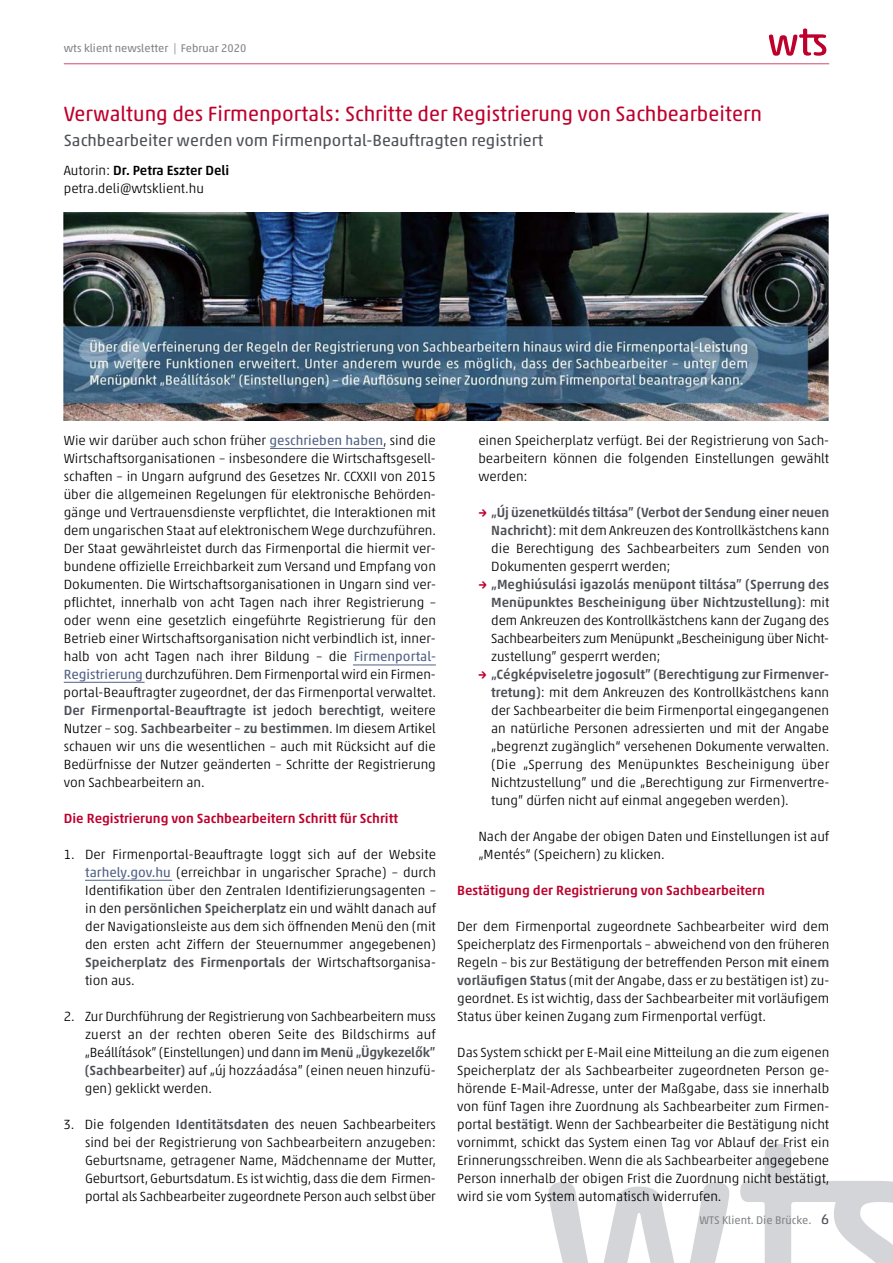
<style>
.page{position:relative;width:893px;height:1263px;background:#fff}
.page>*{position:absolute;margin:0;border:0;box-sizing:border-box;transform-origin:0 0}
.t1{font:21px "Akko Rounded Pro";color:#be002d}
.t2{font:16.5px "Akko Rounded Pro";color:#4e5157}
.t3{font:300 13.5px/18px "Akko Pro";color:#000;text-align:justify}
.t4{font:500 13.5px "Akko Pro";color:#be002d}
.t5{font:11.25px "Akko Pro";color:#838589}
.s1{font-weight:500}
.s2{font-weight:400;color:#516184}
.s3{font-weight:500;color:#4e5157}
.s4{font-family:"Akko Rounded Pro";font-weight:500;color:#be002d}
.s5{font-size:14.25px;color:#4e5157}
</style>
<div class="page">
<hr style="left:64px;top:64px;width:765px;height:1px;background:#d24d6c">
<svg style="left:769px;top:29px;width:57px;height:27px"></svg>
<svg style="left:549px;top:1182px;width:180px;height:81px"></svg>
<svg style="left:740px;top:1144px;width:153px;height:119px"></svg>
<img style="left:64px;top:213px;width:765px;height:208px">
<hr style="left:353px;top:664px;width:83px;height:1px;background:#516184">
<hr style="left:270px;top:448px;width:115px;height:1px;background:#516184">
<hr style="left:64px;top:682px;width:81px;height:1px;background:#516184">
<hr style="left:85px;top:880px;width:87px;height:1px;background:#516184">
<p class="t5" style="left:64px;top:42px;width:184px">wts klient newsletter | Februar 2020</p>
<h1 class="t1" style="left:64px;top:101px;width:700px">Verwaltung des Firmenportals: Schritte der Registrierung von Sachbearbeitern</h1>
<p class="t2" style="left:64px;top:130px;width:481px">Sachbearbeiter werden vom Firmenportal-Beauftragten registriert</p>
<p class="t3" style="left:64px;top:161px;width:167px">Autorin: <span class="s1">Dr. Petra Eszter Deli </span>petra.deli@wtsklient.hu</p>
<p class="t3" style="left:64px;top:431px;width:374px">Wie wir darüber auch schon früher <span class="s2">geschrieben haben</span>, sind die Wirtschaftsorganisationen – insbesondere die Wirtschaftsgesell&shy;schaften – in Ungarn aufgrund des Gesetzes Nr. CCXXII von 2015 über die allgemeinen Regelungen für elektronische Behörden&shy;gänge und Vertrauensdienste verpflichtet, die Interaktionen mit dem ungarischen Staat auf elektronischem Wege durchzuführen.<br>Der Staat gewährleistet durch das Firmenportal die hiermit ver&shy;bundene offizielle Erreichbarkeit zum Versand und Empfang von Dokumenten. Die Wirtschaftsorganisationen in Ungarn sind ver&shy;pflichtet, innerhalb von acht Tagen nach ihrer Registrierung – oder wenn eine gesetzlich eingeführte Registrierung für den Betrieb einer Wirtschaftsorganisation nicht verbindlich ist, inner&shy;halb von acht Tagen nach ihrer Bildung – die <span class="s2">Firmenportal-Registrierung</span> durchzuführen. Dem Firmenportal wird ein Firmen&shy;portal-Beauftragter zugeordnet, der das Firmenportal verwaltet.<br><span class="s3">Der Firmenportal-Beauftragte ist</span> jedoch <span class="s3">berechtigt</span>, weitere Nutzer – sog. <span class="s3">Sachbearbeiter</span> – <span class="s3">zu bestimmen</span>. Im diesem Artikel schauen wir uns die wesentlichen – auch mit Rücksicht auf die Bedürfnisse der Nutzer geänderten – Schritte der Registrierung von Sachbearbeitern an.</p>
<p class="t4" style="left:64px;top:810px;width:336px">Die Registrierung von Sachbearbeitern Schritt für Schritt</p>
<p class="t3" style="left:85px;top:845px;width:353px;text-indent:-21px">1. Der Firmenportal-Beauftragte loggt sich auf der Website <span class="s2">tarhely.gov.hu</span> (erreichbar in ungarischer Sprache) – durch Identifikation über den Zentralen Identifizierungsagenten – in den <span class="s3">persönlichen Speicherplatz</span> ein und wählt danach auf der Navigationsleiste aus dem sich öffnenden Menü den (mit den ersten acht Ziffern der Steuernummer angegebenen)<br><span class="s3">Speicherplatz des Firmenportals</span> der Wirtschaftsorganisa&shy;tion aus.</p>
<p class="t3" style="left:85px;top:1007px;width:353px;text-indent:-21px">2. Zur Durchführung der Registrierung von Sachbearbeitern muss zuerst an der rechten oberen Seite des Bildschirms auf „Beállítások” (Einstellungen) und dann <span class="s3">im Menü „Ügykezelők” (Sachbearbeiter)</span> auf „új hozzáadása” (einen neuen hinzufü&shy;gen) geklickt werden.</p>
<p class="t3" style="left:85px;top:1115px;width:353px;text-indent:-21px">3. Die folgenden <span class="s3">Identitätsdaten</span> des neuen Sachbearbeiters sind bei der Registrierung von Sachbearbeitern anzugeben:<br>Geburtsname, getragener Name, Mädchenname der Mutter, Geburtsort, Geburtsdatum. Es ist wichtig, dass die dem Firmen&shy;portal als Sachbearbeiter zugeordnete Person auch selbst über</p>
<p class="t3" style="left:478px;top:431px;width:352px">einen Speicherplatz verfügt. Bei der Registrierung von Sach&shy;bearbeitern können die folgenden Einstellungen gewählt werden:</p>
<p class="t3" style="left:491px;top:503px;width:340px;text-indent:-13px"><span class="s4">→</span> <span class="s3">„Új üzenetküldés tiltása” (Verbot der Sendung einer neuen Nachricht)</span>: mit dem Ankreuzen des Kontrollkästchens kann die Berechtigung des Sachbearbeiters zum Senden von Dokumenten gesperrt werden;</p>
<p class="t3" style="left:491px;top:575px;width:340px;text-indent:-13px"><span class="s4">→</span> <span class="s3">„Meghiúsulási igazolás menüpont tiltása” (Sperrung des Menüpunktes Bescheinigung über Nichtzustellung)</span>: mit dem Ankreuzen des Kontrollkästchens kann der Zugang des Sachbearbeiters zum Menüpunkt „Bescheinigung über Nicht&shy;zustellung” gesperrt werden;</p>
<p class="t3" style="left:491px;top:665px;width:340px;text-indent:-13px"><span class="s4">→</span> <span class="s3">„Cégképviseletre jogosult” (Berechtigung zur Firmenver&shy;tretung)</span>: mit dem Ankreuzen des Kontrollkästchens kann der Sachbearbeiter die beim Firmenportal eingegangenen an natürliche Personen adressierten und mit der Angabe „begrenzt zugänglich“ versehenen Dokumente verwalten. (Die „Sperrung des Menüpunktes Bescheinigung über Nichtzustellung” und die „Berechtigung zur Firmenvertre&shy;tung” dürfen nicht auf einmal angegeben werden).</p>
<p class="t3" style="left:478px;top:827px;width:352px">Nach der Angabe der obigen Daten und Einstellungen ist auf „Mentés“ (Speichern) zu klicken.</p>
<p class="t4" style="left:457px;top:882px;width:309px">Bestätigung der Registrierung von Sachbearbeitern</p>
<p class="t3" style="left:457px;top:917px;width:374px">Der dem Firmenportal zugeordnete Sachbearbeiter wird dem Speicherplatz des Firmenportals – abweichend von den früheren Regeln – bis zur Bestätigung der betreffenden Person <span class="s3">mit einem vorläufigen Status</span> (mit der Angabe, dass er zu bestätigen ist) zu&shy;geordnet. Es ist wichtig, dass der Sachbearbeiter mit vorläufigem Status über keinen Zugang zum Firmenportal verfügt.</p>
<p class="t3" style="left:457px;top:1043px;width:374px">Das System schickt per E-Mail eine Mitteilung an die zum eigenen Speicherplatz der als Sachbearbeiter zugeordneten Person ge&shy;hörende E-Mail-Adresse, unter der Maßgabe, dass sie innerhalb von fünf Tagen ihre Zuordnung als Sachbearbeiter zum Firmen&shy;portal <span class="s3">bestätigt</span>. Wenn der Sachbearbeiter die Bestätigung nicht vornimmt, schickt das System einen Tag vor Ablauf der Frist ein Erinnerungsschreiben. Wenn die als Sachbearbeiter angegebene Person innerhalb der obigen Frist die Zuordnung nicht bestätigt, wird sie vom System automatisch widerrufen.</p>
<p class="t5" style="left:699px;top:1213px;width:131px">WTS Klient. Die Brücke. <span class="s5">6</span></p>
</div>
